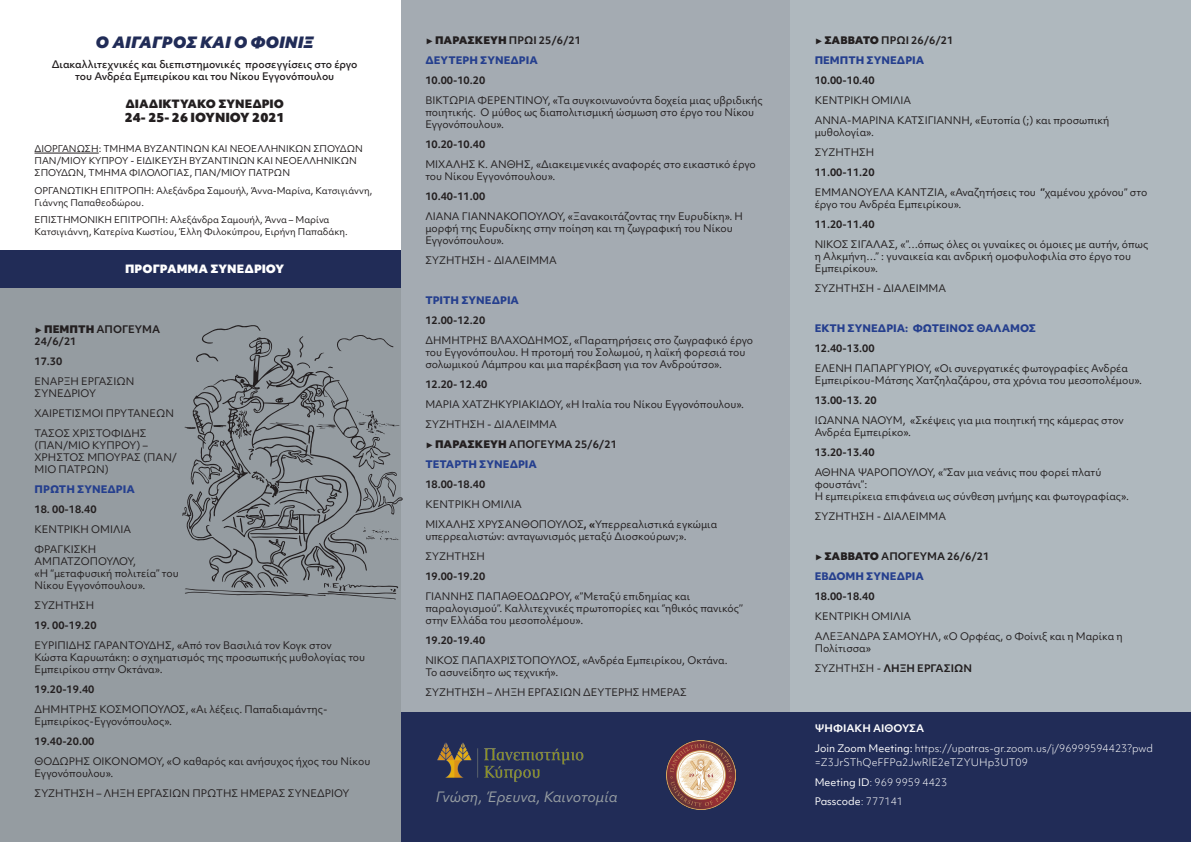
<style>
.page{position:relative;width:1191px;height:842px;background:#fff}
.page>*{position:absolute;margin:0;border:0;box-sizing:border-box;transform-origin:0 0}
.t1{font:italic 900 15px "Objektiv Mk 1";color:#212c57}
.t2{font:italic 13.7px "Objektiv Mk 1";letter-spacing:-.01em;color:#959ca1}
.t3{font:900 12px "Objektiv Mk 1";color:#231f20}
.t4{font:900 11px "Objektiv Mk 1";color:#231f20}
.t5{font:900 11px "Objektiv Mk 1";color:#fff}
.t6{font:10px/12px "Objektiv Mk 1";color:#231f20}
.t7{font:700 10px/12px "Objektiv Mk 1";color:#231f20}
.t8{font:300 10px/14px "Objektiv Mk 1";color:#fff}
.Paragraph_Style_1{font:800 10px "Objektiv Mk 1";color:#253f8e}
.t9{font:500 10px "Objektiv Mk 1";color:#231f20}
.t10{font:10px "Objektiv Mk 1";color:#fff}
.t11{font:700 10px "Objektiv Mk 1";color:#fff}
.t12{font:9px/12px "Objektiv Mk 1";color:#231f20}
.s1{font-family:"Literata 11 pt"}
.s2{font-weight:900}
.s3{font-weight:700}
.s4{font-weight:400}
.s5{font-weight:300}
</style>
<div class="page">
<div style="left:0;top:287px;width:403px;height:555px;background:#959ca1"></div>
<div style="left:0;top:250px;width:403px;height:38px;background:#212c57"></div>
<div style="left:768px;top:0;width:423px;height:842px;background:#afb8be"></div>
<div style="left:401px;top:0;width:388px;height:842px;background:#a4abb2"></div>
<hr style="left:35px;top:153px;width:64px;height:1px;background:#231f20">
<div style="left:401px;top:712px;width:790px;height:130px;background:#212c57"></div>
<img style="left:437px;top:742px;width:147px;height:40px">
<img style="left:667px;top:740px;width:68px;height:69px">
<svg style="left:182px;top:325px;width:221px;height:274px"></svg>
<p class="t1" style="left:96px;top:32px;width:220px">Ο ΑΙΓΑΓΡΟΣ ΚΑΙ Ο ΦΟΙΝΙΞ</p>
<p class="t9" style="left:52px;top:57px;width:307px">Διακαλλιτεχνικές και διεπιστημονικές προσεγγίσεις στο έργο</p>
<p class="t9" style="left:75px;top:69px;width:261px">του Ανδρέα Εμπειρίκου και του Νίκου Εγγονόπουλου</p>
<p class="t4" style="left:125px;top:96px;width:160px">ΔΙΑΔΙΚΤΥΑΚΟ ΣΥΝΕΔΡΙΟ</p>
<p class="t3" style="left:125px;top:109px;width:161px">24- 25- 26 ΙΟΥΝΙΟΥ 2021</p>
<p class="t12" style="left:35px;top:142px;width:330px">ΔΙΟΡΓΑΝΩΣΗ: ΤΜΗΜΑ ΒΥΖΑΝΤΙΝΩΝ ΚΑΙ ΝΕΟΕΛΛΗΝΙΚΩΝ ΣΠΟΥΔΩΝ<br>ΠΑΝ/ΜΙΟΥ ΚΥΠΡΟΥ - ΕΙΔΙΚΕΥΣΗ ΒΥΖΑΝΤΙΝΩΝ ΚΑΙ ΝΕΟΕΛΛΗΝΙΚΩΝ<br>ΣΠΟΥΔΩΝ, ΤΜΗΜΑ ΦΙΛΟΛΟΓΙΑΣ, ΠΑΝ/ΜΙΟΥ ΠΑΤΡΩΝ</p>
<p class="t12" style="left:35px;top:184px;width:339px">ΟΡΓΑΝΩΤΙΚΗ ΕΠΙΤΡΟΠΗ: Αλεξάνδρα Σαμουήλ, Άννα-Μαρίνα, Κατσιγιάννη,<br>Γιάννης Παπαθεοδώρου.</p>
<p class="t12" style="left:35px;top:214px;width:315px">ΕΠΙΣΤΗΜΟΝΙΚΗ ΕΠΙΤΡΟΠΗ: Αλεξάνδρα Σαμουήλ, Άννα – Μαρίνα<br>Κατσιγιάννη, Κατερίνα Κωστίου, Έλλη Φιλοκύπρου, Ειρήνη Παπαδάκη.</p>
<p class="t5" style="left:125px;top:261px;width:160px">ΠΡΟΓΡΑΜΜΑ ΣΥΝΕΔΡΙΟΥ</p>
<p class="t7" style="left:35px;top:323px;width:127px"><span class="s1">▶</span> <span class="s2">ΠΕΜΠΤΗ</span> ΑΠΟΓΕΥΜΑ<br>24/6/21</p>
<p class="t7" style="left:35px;top:355px;width:29px">17.30</p>
<p class="t6" style="left:35px;top:375px;width:101px">ΕΝΑΡΞΗ ΕΡΓΑΣΙΩΝ<br>ΣΥΝΕΔΡΙΟΥ</p>
<p class="t6" style="left:35px;top:407px;width:141px">ΧΑΙΡΕΤΙΣΜΟΙ ΠΡΥΤΑΝΕΩΝ</p>
<p class="t6" style="left:35px;top:427px;width:144px">ΤΑΣΟΣ ΧΡΙΣΤΟΦΙΔΗΣ (ΠΑΝ/ΜΙΟ ΚΥΠΡΟΥ) –<br>ΧΡΗΣΤΟΣ ΜΠΟΥΡΑΣ (ΠΑΝ/<br>ΜΙΟ ΠΑΤΡΩΝ)</p>
<p class="Paragraph_Style_1" style="left:35px;top:482px;width:102px">ΠΡΩΤΗ ΣΥΝΕΔΡΙΑ</p>
<p class="t7" style="left:35px;top:503px;width:64px">18. 00-18.40</p>
<p class="t6" style="left:35px;top:523px;width:98px">ΚΕΝΤΡΙΚΗ ΟΜΙΛΙΑ</p>
<p class="t6" style="left:35px;top:543px;width:146px">ΦΡΑΓΚΙΣΚΗ<br>ΑΜΠΑΤΖΟΠΟΥΛΟΥ,<br>«Η “μεταφυσική πολιτεία” του<br>Νίκου Εγγονόπουλου».</p>
<p class="t6" style="left:35px;top:599px;width:61px">ΣΥΖΗΤΗΣΗ</p>
<p class="t7" style="left:35px;top:619px;width:64px">19. 00-19.20</p>
<p class="t6" style="left:35px;top:639px;width:332px">ΕΥΡΙΠΙΔΗΣ ΓΑΡΑΝΤΟΥΔΗΣ, «Από τον Βασιλιά τον Κογκ στον<br>Κώστα Καρυωτάκη: ο σχηματισμός της προσωπικής μυθολογίας του<br>Εμπειρίκου στην Οκτάνα».</p>
<p class="t7" style="left:35px;top:683px;width:61px">19.20-19.40</p>
<p class="t6" style="left:35px;top:703px;width:294px">ΔΗΜΗΤΡΗΣ ΚΟΣΜΟΠΟΥΛΟΣ, «Αι λέξεις. Παπαδιαμάντης-<br>Εμπειρίκος-Εγγονόπουλος».</p>
<p class="t7" style="left:35px;top:735px;width:61px">19.40-20.00</p>
<p class="t6" style="left:35px;top:755px;width:337px">ΘΟΔΩΡΗΣ ΟΙΚΟΝΟΜΟΥ, «Ο καθαρός και ανήσυχος ήχος του Νίκου<br>Εγγονόπουλου».</p>
<p class="t6" style="left:35px;top:787px;width:316px">ΣΥΖΗΤΗΣΗ – ΛΗΞΗ ΕΡΓΑΣΙΩΝ ΠΡΩΤΗΣ ΗΜΕΡΑΣ ΣΥΝΕΔΡΙΟΥ</p>
<p class="t7" style="left:425px;top:34px;width:157px"><span class="s1">▶</span> <span class="s2">ΠΑΡΑΣΚΕΥΗ</span> ΠΡΩΙ 25/6/21</p>
<p class="Paragraph_Style_1" style="left:425px;top:53px;width:114px">ΔΕΥΤΕΡΗ ΣΥΝΕΔΡΙΑ</p>
<p class="t7" style="left:425px;top:74px;width:61px">10.00-10.20</p>
<p class="t6" style="left:425px;top:94px;width:339px">ΒΙΚΤΩΡΙΑ ΦΕΡΕΝΤΙΝΟΥ, «Τα συγκοινωνούντα δοχεία μιας υβριδικής ποιητικής. Ο μύθος ως διαπολιτισμική ώσμωση στο έργο του Νίκου<br>Εγγονόπουλου».</p>
<p class="t7" style="left:425px;top:138px;width:61px">10.20-10.40</p>
<p class="t6" style="left:425px;top:158px;width:332px">ΜΙΧΑΛΗΣ Κ. ΑΝΘΗΣ, «Διακειμενικές αναφορές στο εικαστικό έργο του Νίκου Εγγονόπουλου».</p>
<p class="t7" style="left:425px;top:190px;width:61px">10.40-11.00</p>
<p class="t6" style="left:425px;top:210px;width:319px">ΛΙΑΝΑ ΓΙΑΝΝΑΚΟΠΟΥΛΟΥ, «Ξανακοιτάζοντας την Ευρυδίκη». Η μορφή της Ευρυδίκης στην ποίηση και τη ζωγραφική του Νίκου<br>Εγγονόπουλου».</p>
<p class="t6" style="left:425px;top:254px;width:133px">ΣΥΖΗΤΗΣΗ - ΔΙΑΛΕΙΜΜΑ</p>
<p class="Paragraph_Style_1" style="left:425px;top:293px;width:95px">ΤΡΙΤΗ ΣΥΝΕΔΡΙΑ</p>
<p class="t7" style="left:425px;top:314px;width:61px">12.00-12.20</p>
<p class="t6" style="left:425px;top:334px;width:329px">ΔΗΜΗΤΡΗΣ ΒΛΑΧΟΔΗΜΟΣ, «Παρατηρήσεις στο ζωγραφικό έργο του Εγγονόπουλου. Η προτομή του Σολωμού, η λαϊκή φορεσιά του σολωμικού Λάμπρου και μια παρέκβαση για τον Ανδρούτσο».</p>
<p class="t7" style="left:425px;top:378px;width:64px">12.20- 12.40</p>
<p class="t6" style="left:425px;top:398px;width:320px">ΜΑΡΙΑ ΧΑΤΖΗΚΥΡΙΑΚΙΔΟΥ, «Η Ιταλία του Νίκου Εγγονόπουλου».</p>
<p class="t6" style="left:425px;top:418px;width:133px">ΣΥΖΗΤΗΣΗ - ΔΙΑΛΕΙΜΜΑ</p>
<p class="t7" style="left:425px;top:438px;width:193px"><span class="s1">▶</span> <span class="s2">ΠΑΡΑΣΚΕΥΗ</span> ΑΠΟΓΕΥΜΑ 25/6/21</p>
<p class="Paragraph_Style_1" style="left:425px;top:457px;width:113px">ΤΕΤΑΡΤΗ ΣΥΝΕΔΡΙΑ</p>
<p class="t7" style="left:425px;top:478px;width:61px">18.00-18.40</p>
<p class="t6" style="left:425px;top:498px;width:98px">ΚΕΝΤΡΙΚΗ ΟΜΙΛΙΑ</p>
<p class="t6" style="left:425px;top:518px;width:293px">ΜΙΧΑΛΗΣ ΧΡΥΣΑΝΘΟΠΟΥΛΟΣ<span class="s3">, «</span>Υπερρεαλιστικά εγκώμια υπερρεαλιστών: ανταγωνισμός μεταξύ Διοσκούρων;».</p>
<p class="t6" style="left:425px;top:550px;width:61px">ΣΥΖΗΤΗΣΗ</p>
<p class="t7" style="left:425px;top:570px;width:61px">19.00-19.20</p>
<p class="t6" style="left:425px;top:590px;width:319px">ΓΙΑΝΝΗΣ ΠΑΠΑΘΕΟΔΩΡΟΥ, «”Μεταξύ επιδημίας και παραλογισμού”. Καλλιτεχνικές πρωτοπορίες και ‘’ηθικός πανικός’’ στην Ελλάδα του μεσοπολέμου».</p>
<p class="t7" style="left:425px;top:634px;width:61px">19.20-19.40</p>
<p class="t6" style="left:425px;top:654px;width:304px">ΝΙΚΟΣ ΠΑΠΑΧΡΙΣΤΟΠΟΥΛΟΣ, «Ανδρέα Εμπειρίκου, Οκτάνα.<br>Το ασυνείδητο ως τεχνική».</p>
<p class="t6" style="left:425px;top:686px;width:263px">ΣΥΖΗΤΗΣΗ – ΛΗΞΗ ΕΡΓΑΣΙΩΝ ΔΕΥΤΕΡΗΣ ΗΜΕΡΑΣ</p>
<p class="t2" style="left:436px;top:787px;width:184px">Γνώση, Έρευνα, Καινοτομία</p>
<p class="t7" style="left:814px;top:34px;width:140px"><span class="s1">▶</span> <span class="s2">ΣΑΒΒΑΤΟ</span> ΠΡΩΙ 26/6/21</p>
<p class="Paragraph_Style_1" style="left:814px;top:53px;width:111px">ΠΕΜΠΤΗ ΣΥΝΕΔΡΙΑ</p>
<p class="t7" style="left:814px;top:74px;width:61px">10.00-10.40</p>
<p class="t6" style="left:814px;top:94px;width:98px">ΚΕΝΤΡΙΚΗ ΟΜΙΛΙΑ</p>
<p class="t6" style="left:814px;top:114px;width:296px">ΑΝΝΑ-ΜΑΡΙΝΑ ΚΑΤΣΙΓΙΑΝΝΗ, «Ευτοπία (;) και προσωπική μυθολογία».</p>
<p class="t6" style="left:814px;top:146px;width:61px">ΣΥΖΗΤΗΣΗ</p>
<p class="t7" style="left:814px;top:166px;width:61px">11.00-11.20</p>
<p class="t6" style="left:814px;top:186px;width:334px">ΕΜΜΑΝΟΥΕΛΑ ΚΑΝΤΖΙΑ, «Αναζητήσεις του <span class="s3">‘’</span>χαμένου χρόνου” στο έργο του Ανδρέα Εμπειρίκου».</p>
<p class="t7" style="left:814px;top:218px;width:61px">11.20-11.40</p>
<p class="t6" style="left:814px;top:238px;width:335px">ΝΙΚΟΣ ΣΙΓΑΛΑΣ, «”…όπως όλες οι γυναίκες οι όμοιες με αυτήν, όπως η Αλκμήνη…” : γυναικεία και ανδρική ομοφυλοφιλία στο έργο του<br>Εμπειρίκου».</p>
<p class="t6" style="left:814px;top:282px;width:133px">ΣΥΖΗΤΗΣΗ - ΔΙΑΛΕΙΜΜΑ</p>
<p class="Paragraph_Style_1" style="left:814px;top:321px;width:223px">ΕΚΤΗ ΣΥΝΕΔΡΙΑ: ΦΩΤΕΙΝΟΣ ΘΑΛΑΜΟΣ</p>
<p class="t7" style="left:814px;top:342px;width:61px">12.40-13.00</p>
<p class="t6" style="left:814px;top:362px;width:329px">ΕΛΕΝΗ ΠΑΠΑΡΓΥΡΙΟΥ, «Οι συνεργατικές φωτογραφίες Ανδρέα<br>Εμπειρίκου-Μάτσης Χατζηλαζάρου, στα χρόνια του μεσοπολέμου».</p>
<p class="t7" style="left:814px;top:394px;width:64px">13.00-13. 20</p>
<p class="t6" style="left:814px;top:414px;width:311px">ΙΩΑΝΝΑ ΝΑΟΥΜ, «Σκέψεις για μια ποιητική της κάμερας στον<br>Ανδρέα Εμπειρίκο».</p>
<p class="t7" style="left:814px;top:446px;width:61px">13.20-13.40</p>
<p class="t6" style="left:814px;top:466px;width:316px">ΑΘΗΝΑ ΨΑΡΟΠΟΥΛΟΥ, «”Σαν μια νεάνις που φορεί πλατύ φουστάνι”:<br>Η εμπειρίκεια επιφάνεια ως σύνθεση μνήμης και φωτογραφίας».</p>
<p class="t6" style="left:814px;top:510px;width:133px">ΣΥΖΗΤΗΣΗ - ΔΙΑΛΕΙΜΜΑ</p>
<p class="t7" style="left:814px;top:550px;width:176px"><span class="s1">▶</span> <span class="s2">ΣΑΒΒΑΤΟ</span> ΑΠΟΓΕΥΜΑ 26/6/21</p>
<p class="Paragraph_Style_1" style="left:814px;top:569px;width:111px">ΕΒΔΟΜΗ ΣΥΝΕΔΡΙΑ</p>
<p class="t7" style="left:814px;top:590px;width:61px">18.00-18.40</p>
<p class="t6" style="left:814px;top:610px;width:98px">ΚΕΝΤΡΙΚΗ ΟΜΙΛΙΑ</p>
<p class="t6" style="left:814px;top:630px;width:309px">ΑΛΕΞΑΝΔΡΑ ΣΑΜΟΥΗΛ, «Ο Ορφέας, o Φοίνιξ και η Μαρίκα η<br>Πολίτισσα»</p>
<p class="t7" style="left:814px;top:662px;width:159px"><span class="s4">ΣΥΖΗΤΗΣΗ -</span> ΛΗΞΗ ΕΡΓΑΣΙΩΝ</p>
<p class="t11" style="left:814px;top:722px;width:111px">ΨΗΦΙΑΚΗ ΑΙΘΟΥΣΑ</p>
<p class="t8" style="left:814px;top:741px;width:340px"><span class="s4">Join Zoom Meeting:</span> https://upatras-gr.zoom.us/j/96999594423?pwd =Z3JrSThQeFFPa2JwRlE2eTZYUHp3UT09</p>
<p class="t8" style="left:814px;top:775px;width:134px"><span class="s4">Meeting ID</span>: 969 9959 4423</p>
<p class="t10" style="left:814px;top:795px;width:90px">Passcode<span class="s5">: 777141</span></p>
</div>
